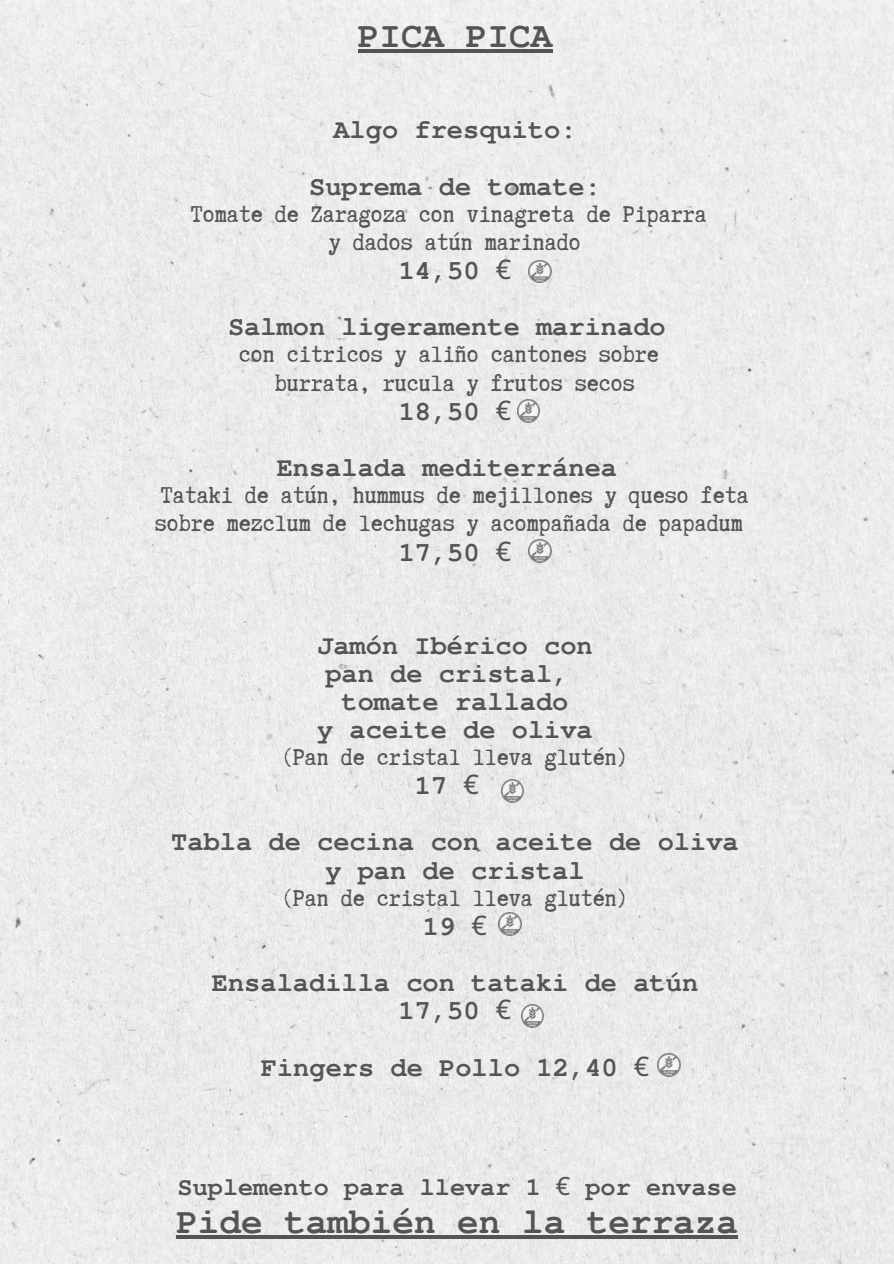
<style>
.page{position:relative;width:894px;height:1264px;background:#fff}
.page>*{position:absolute;margin:0;border:0;box-sizing:border-box;transform-origin:0 0}
.t1{font:700 36px "Tlwg Typewriter";color:#545454}
.t2{font:700 27px/56.2px "Tlwg Typewriter";color:#545454;text-align:center}
.t3{font:27px/28.2px "Truetypewriter Polygl OTT";color:#545454;text-align:center}
.t4{font:700 25.2px "Tlwg Typewriter";color:#545454}
.s1{font-family:"Noto Sans";font-weight:400}
</style>
<div class="page">
<div style="left:0;top:0;width:893px;height:1263px;background:#ebebeb"></div>
<img style="left:501px;top:779px;width:23px;height:23px">
<img style="left:498px;top:912px;width:23px;height:23px">
<img style="left:657px;top:1053px;width:23px;height:23px">
<hr style="left:358px;top:50px;width:194px;height:3px;background:#545454">
<img style="left:528px;top:260px;width:23px;height:22px">
<img style="left:528px;top:540px;width:23px;height:22px">
<img style="left:517px;top:400px;width:22px;height:22px">
<img style="left:521px;top:1005px;width:22px;height:22px">
<hr style="left:176px;top:1235px;width:562px;height:3px;background:#545454">
<h1 class="t1" style="left:358px;top:14px;width:196px">PICA PICA</h1>
<p class="t2" style="left:309px;top:103px;width:293px">Algo fresquito:<br>Suprema de tomate:</p>
<p class="t3" style="left:191px;top:200px;width:517px">Tomate de Zaragoza con vinagreta de Piparra y dados atún marinado</p>
<p class="t2" style="left:228px;top:243px;width:439px;text-align:left;text-indent:170px">14,50 <span class="s1">€<br></span>Salmon ligeramente marinado</p>
<p class="t3" style="left:239px;top:340px;width:421px">con citricos y aliño cantones sobre burrata, rucula y frutos secos</p>
<p class="t2" style="left:276px;top:384px;width:342px;text-align:left;text-indent:122px">18,50 <span class="s1">€<br></span>Ensalada mediterránea</p>
<p class="t3" style="left:155px;top:481px;width:595px;text-align:left">Tataki de atún, hummus de mejillones y queso feta sobre mezclum de lechugas y acompañada de papadum</p>
<p class="t2" style="left:398px;top:524px;width:114px">17,50 <span class="s1">€</span></p>
<p class="t2" style="left:317px;top:631px;width:277px;line-height:28.2px">Jamón Ibérico con pan de cristal, tomate rallado<br>y aceite de oliva</p>
<p class="t3" style="left:281px;top:742px;width:349px">(Pan de cristal lleva glutén)</p>
<p class="t2" style="left:171px;top:758px;width:568px;text-align:left;text-indent:243px">17 <span class="s1">€<br></span>Tabla de cecina con aceite de oliva</p>
<p class="t2" style="left:325px;top:842px;width:261px">y pan de cristal</p>
<p class="t3" style="left:281px;top:883px;width:349px">(Pan de cristal lleva glutén)</p>
<p class="t2" style="left:212px;top:899px;width:487px">19 <span class="s1">€<br></span>Ensaladilla con tataki de atún</p>
<p class="t2" style="left:261px;top:983px;width:390px">17,50 <span class="s1">€<br></span>Fingers de Pollo 12,40 <span class="s1">€</span></p>
<p class="t4" style="left:177px;top:1171px;width:560px">Suplemento para llevar 1 <span class="s1">€</span> por envase</p>
<h1 class="t1" style="left:176px;top:1199px;width:563px">Pide también en la terraza</h1>
</div>
